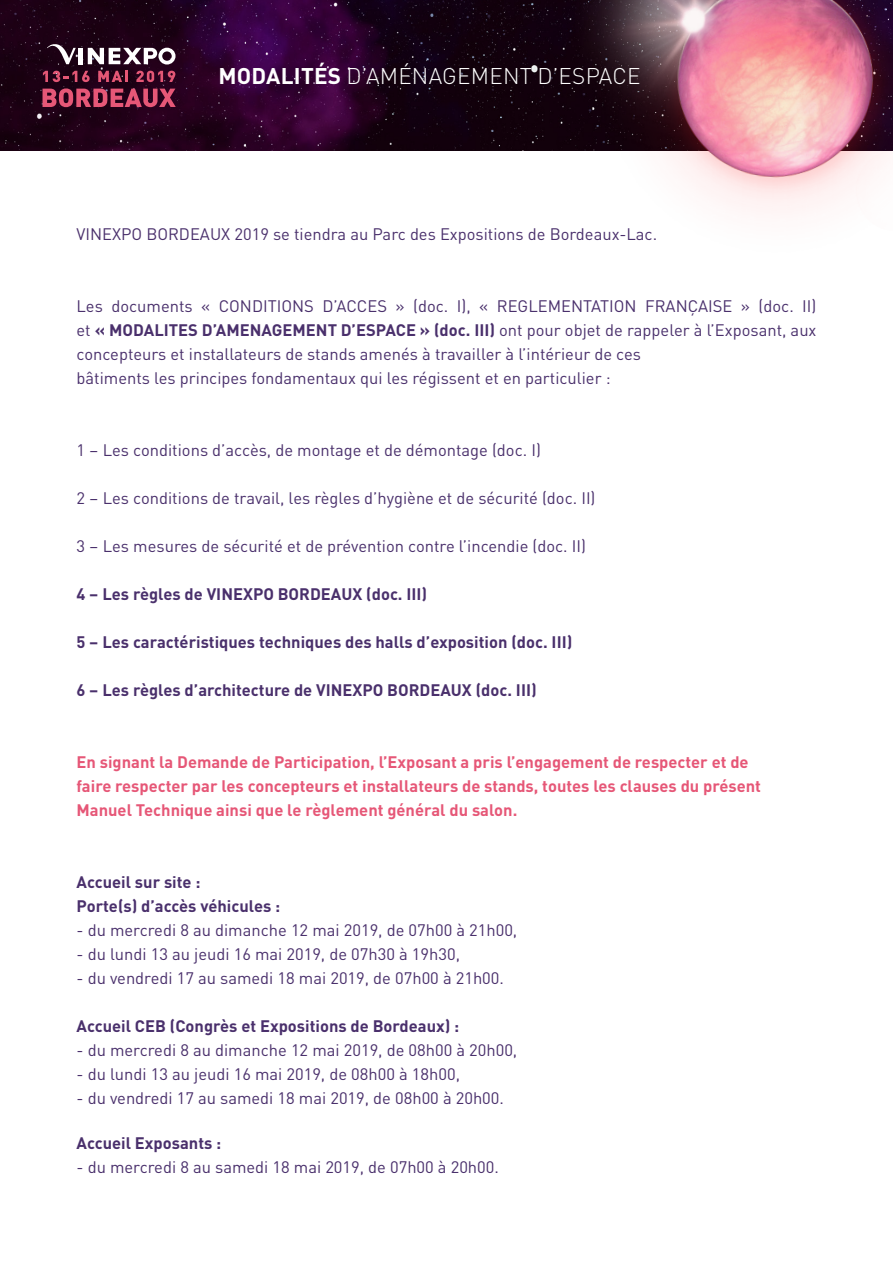
<style>
.page{position:relative;width:893px;height:1263px;background:#fff}
.page>*{position:absolute;margin:0;border:0;box-sizing:border-box;transform-origin:0 0}
.t1{font:300 22.5px "DINOT";letter-spacing:.01em;color:#fff}
.t2{font:16.5px/24px "DINOT";color:#4a306c}
.t3{font:700 16.5px/24px "DINOT";color:#4a306c}
.t4{font:700 16.5px/24px "DINOT";color:#e65777}
.s1{font-weight:700}
</style>
<div class="page">
<img style="left:0;top:0;width:516px;height:150px">
<img style="left:516px;top:0;width:377px;height:211px">
<hr style="left:79px;top:48px;width:4px;height:16px;background:#fff">
<svg style="left:88px;top:48px;width:88px;height:17px"></svg>
<svg style="left:47px;top:43px;width:29px;height:21px"></svg>
<svg style="left:43px;top:88px;width:133px;height:19px"></svg>
<svg style="left:43px;top:71px;width:47px;height:11px"></svg>
<svg style="left:98px;top:71px;width:30px;height:11px"></svg>
<svg style="left:136px;top:71px;width:39px;height:11px"></svg>
<h1 class="t1" style="left:218px;top:59px;width:424px"><span class="s1">MODALITÉS</span> D’AMÉNAGEMENT D’ESPACE</h1>
<p class="t2" style="left:77px;top:220px;width:582px">VINEXPO BORDEAUX 2019 se tiendra au Parc des Expositions de Bordeaux-Lac.</p>
<p class="t2" style="left:77px;top:292px;width:741px">Les documents « CONDITIONS D’ACCES » (doc. I), « REGLEMENTATION FRANÇAISE » (doc. II) et <span class="s1">« MODALITES D’AMENAGEMENT D’ESPACE » (doc. III)</span> ont pour objet de rappeler à l’Exposant, aux concepteurs et installateurs de stands amenés à travailler à l’intérieur de ces<br>bâtiments les principes fondamentaux qui les régissent et en particulier :</p>
<p class="t2" style="left:77px;top:436px;width:466px">1 – Les conditions d’accès, de montage et de démontage (doc. I)</p>
<p class="t2" style="left:77px;top:484px;width:520px">2 – Les conditions de travail, les règles d’hygiène et de sécurité (doc. II)</p>
<p class="t2" style="left:77px;top:532px;width:511px">3 – Les mesures de sécurité et de prévention contre l’incendie (doc. II)</p>
<p class="t3" style="left:77px;top:580px;width:352px">4 – Les règles de VINEXPO BORDEAUX (doc. III)</p>
<p class="t3" style="left:77px;top:628px;width:497px">5 – Les caractéristiques techniques des halls d’exposition (doc. III)</p>
<p class="t3" style="left:77px;top:676px;width:462px">6 – Les règles d’architecture de VINEXPO BORDEAUX (doc. III)</p>
<p class="t4" style="left:77px;top:748px;width:686px">En signant la Demande de Participation, l’Exposant a pris l’engagement de respecter et de faire respecter par les concepteurs et installateurs de stands, toutes les clauses du présent<br>Manuel Technique ainsi que le règlement général du salon.</p>
<p class="t3" style="left:77px;top:868px;width:205px">Accueil sur site :<br>Porte(s) d’accès véhicules :</p>
<p class="t2" style="left:77px;top:916px;width:442px">- du mercredi 8 au dimanche 12 mai 2019, de 07h00 à 21h00,</p>
<p class="t2" style="left:77px;top:940px;width:385px">- du lundi 13 au jeudi 16 mai 2019, de 07h30 à 19h30,</p>
<p class="t2" style="left:77px;top:964px;width:429px">- du vendredi 17 au samedi 18 mai 2019, de 07h00 à 21h00.</p>
<p class="t3" style="left:77px;top:1012px;width:384px">Accueil CEB (Congrès et Expositions de Bordeaux) :</p>
<p class="t2" style="left:77px;top:1036px;width:442px">- du mercredi 8 au dimanche 12 mai 2019, de 08h00 à 20h00,</p>
<p class="t2" style="left:77px;top:1060px;width:385px">- du lundi 13 au jeudi 16 mai 2019, de 08h00 à 18h00,</p>
<p class="t2" style="left:77px;top:1084px;width:429px">- du vendredi 17 au samedi 18 mai 2019, de 08h00 à 20h00.</p>
<p class="t3" style="left:77px;top:1130px;width:146px">Accueil Exposants :</p>
<p class="t2" style="left:77px;top:1154px;width:424px">- du mercredi 8 au samedi 18 mai 2019, de 07h00 à 20h00.</p>
</div>
